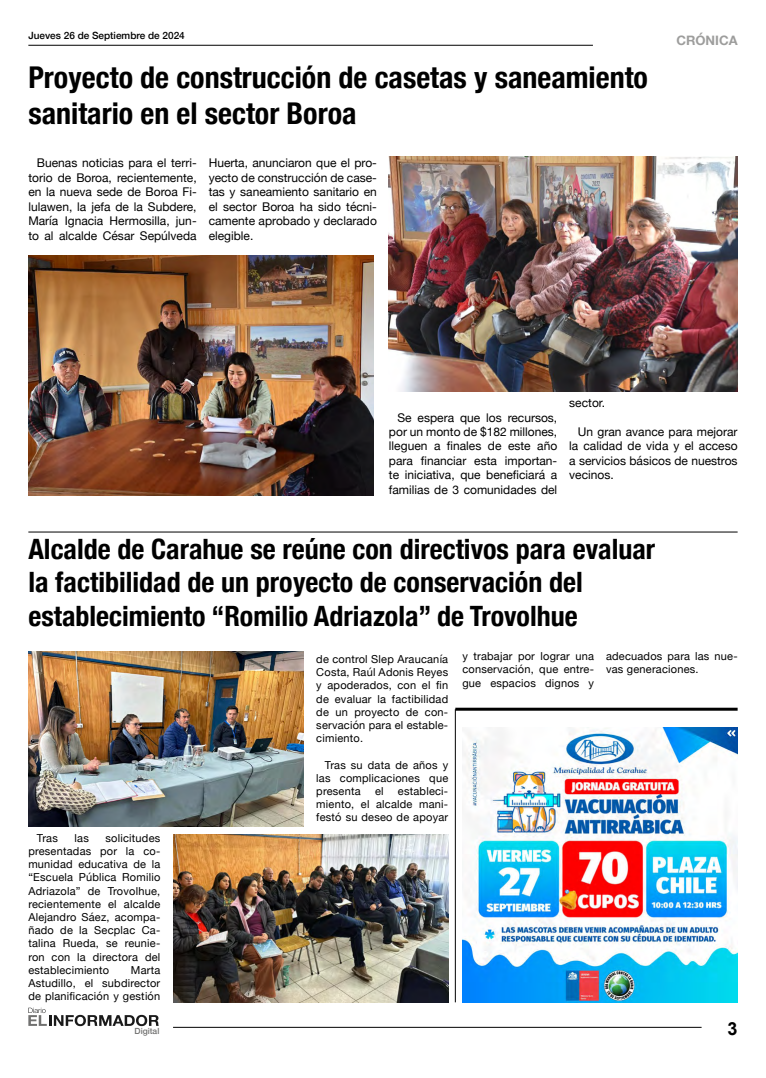
<style>
.page{position:relative;width:766px;height:1078px;background:#fff}
.page>*{position:absolute;margin:0;border:0;box-sizing:border-box;transform-origin:0 0}
.t1{font:700 condensed 30px/36px "Helvetica Neue";color:#000}
.t2{font:700 condensed 28px/33.6px "Helvetica Neue";color:#000}
.t3{font:700 18px "Arial";color:#000}
.t4{font:700 13px "Helvetica Neue";color:#9d9d9c}
.t5{font:12px/14.4px "Helvetica Neue";color:#000;text-align:justify}
.t6{font:11px/13.2px "Helvetica Neue";letter-spacing:.02em;color:#000;text-align:justify}
.t7{font:500 10px "Helvetica Neue";color:#000}
.t8{font:500 8.5px "Helvetica Neue";color:#717170}
</style>
<div class="page">
<hr style="left:28px;top:45px;width:564px;height:1px;background:#000">
<hr style="left:173px;top:1026px;width:528px;height:1px;background:#000">
<svg style="left:28px;top:1007px;width:131px;height:18px"></svg>
<hr style="left:28px;top:531px;width:709px;height:1px;background:#000">
<img style="left:462px;top:727px;width:275px;height:275px">
<hr style="left:455px;top:707px;width:282px;height:3px;background:#000">
<hr style="left:455px;top:709px;width:1px;height:293px;background:#000">
<img style="left:28px;top:651px;width:275px;height:175px">
<img style="left:173px;top:834px;width:275px;height:168px">
<img style="left:28px;top:255px;width:345px;height:240px">
<img style="left:388px;top:157px;width:349px;height:234px">
<p class="t7" style="left:28px;top:28px;width:158px">Jueves 26 de Septiembre de 2024</p>
<h1 class="t1" style="left:28px;top:57px;width:621px">Proyecto de construcción de casetas y saneamiento sanitario en el sector Boroa</h1>
<p class="t5" style="left:28px;top:157px;width:170px;text-indent:9px">Buenas noticias para el terri&shy;torio de Boroa, recientemente, en la nueva sede de Boroa Fi&shy;lulawen, la jefa de la Subdere, María Ignacia Hermosilla, jun&shy;to al alcalde César Sepúlveda</p>
<p class="t5" style="left:209px;top:157px;width:170px">Huerta, anunciaron que el pro&shy;yecto de construcción de case&shy;tas y saneamiento sanitario en el sector Boroa ha sido técni&shy;camente aprobado y declarado elegible.</p>
<p class="t4" style="left:676px;top:30px;width:63px">CRÓNICA</p>
<p class="t5" style="left:389px;top:410px;width:170px;text-indent:9px">Se espera que los recursos, por un monto de $182 millones, lleguen a finales de este año para financiar esta importan&shy;te iniciativa, que beneficiará a familias de 3 comunidades del</p>
<p class="t5" style="left:569px;top:396px;width:37px">sector.</p>
<p class="t5" style="left:569px;top:425px;width:170px;text-indent:9px">Un gran avance para mejorar la calidad de vida y el acceso a servicios básicos de nuestros vecinos.</p>
<h2 class="t2" style="left:28px;top:530px;width:628px">Alcalde de Carahue se reúne con directivos para evaluar la factibilidad de un proyecto de conservación del establecimiento “Romilio Adriazola” de Trovolhue</h2>
<p class="t6" style="left:28px;top:831px;width:133px;text-indent:77px">solicitudes presentadas por la co&shy;munidad educativa de la “Escuela Pública Romilio Adriazola” de Trovolhue, recientemente el alcalde Alejandro Sáez, acompa&shy;ñado de la Secplac Ca&shy;talina Rueda, se reunie&shy;ron con la directora del establecimiento</p>
<p class="t6" style="left:37px;top:831px;width:23px">Tras</p>
<p class="t6" style="left:75px;top:831px;width:16px">las</p>
<p class="t6" style="left:28px;top:963px;width:133px;text-indent:102px">Marta Astudillo, el subdirector de planificación y gestión</p>
<p class="t8" style="left:134px;top:1023px;width:26px">Digital</p>
<p class="t6" style="left:316px;top:653px;width:133px">de control Slep Araucanía Costa, Raúl Adonis Reyes y apoderados, con el fin de evaluar la factibilidad de un proyecto de con&shy;servación para el estable&shy;cimiento.</p>
<p class="t6" style="left:316px;top:758px;width:133px;text-indent:9px">Tras su data de años y las complicaciones que presenta</p>
<p class="t6" style="left:316px;top:785px;width:133px;text-indent:82px">estableci&shy;miento, el alcalde mani&shy;festó su deseo de apoyar</p>
<p class="t6" style="left:375px;top:785px;width:10px">el</p>
<p class="t6" style="left:462px;top:650px;width:133px">y trabajar por lograr una conservación, que entre&shy;gue espacios dignos y</p>
<p class="t6" style="left:606px;top:650px;width:133px">adecuados para las nue&shy;vas generaciones.</p>
<h3 class="t3" style="left:727px;top:1016px;width:12px">3</h3>
</div>
